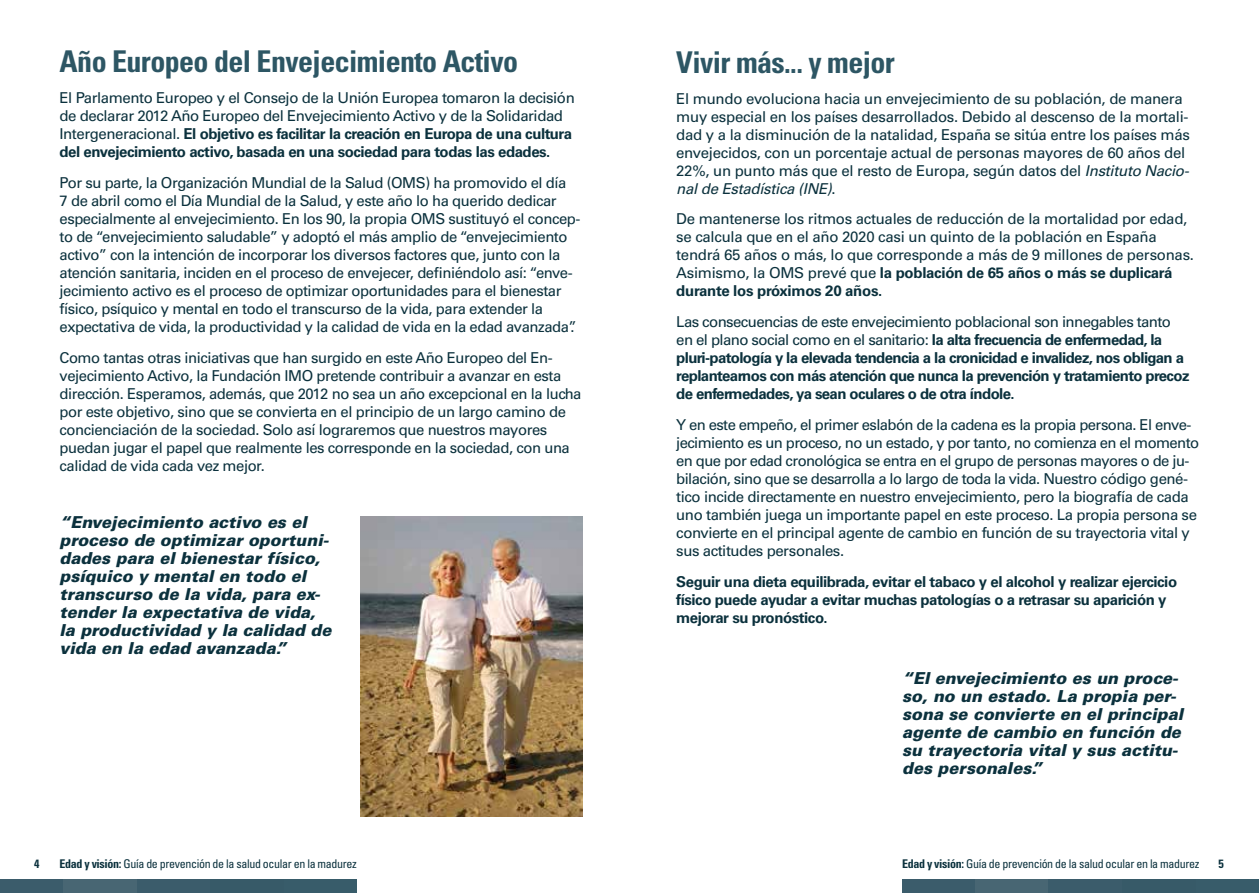
<style>
.page{position:relative;width:1259px;height:893px;background:#fff}
.page>*{position:absolute;margin:0;border:0;box-sizing:border-box;transform-origin:0 0}
.t1{font:700 condensed 30px "Univers LT Std";letter-spacing:-.02em;color:#2d5664}
.t2{font:italic 900 16.5px/18px "Univers LT Std";color:#0b313d}
.t3{font:15px/18px "Univers LT Std";letter-spacing:-.03em;color:#0b313d}
.t4{font:700 15px/18px "Univers LT Std";letter-spacing:-.04em;color:#0b313d}
.t5{font:condensed 12px "Univers LT Std";letter-spacing:-.03em;color:#0b313d}
.t6{font:700 condensed 12px "Univers LT Std";color:#0b313d}
.s1{font-weight:700}
.s2{font-style:italic}
.s3{font-weight:400}
</style>
<div class="page">
<svg style="left:1195px;top:880px;width:64px;height:13px"></svg>
<svg style="left:283px;top:880px;width:74px;height:13px"></svg>
<svg style="left:902px;top:880px;width:220px;height:13px;background:#3f5f6d"></svg>
<svg style="left:0;top:880px;width:210px;height:13px;background:#3f5f6d"></svg>
<div style="left:1122px;top:880px;width:73px;height:13px;background:#375a68"></div>
<div style="left:210px;top:880px;width:73px;height:13px;background:#375a68"></div>
<img style="left:360px;top:516px;width:223px;height:300px">
<h1 class="t1" style="left:60px;top:43px;width:460px">Año Europeo del Envejecimiento Activo</h1>
<p class="t3" style="left:60px;top:89px;width:517px">El Parlamento Europeo y el Consejo de la Unión Europea tomaron la decisión de declarar 2012 Año Europeo del Envejecimiento Activo y de la Solidaridad Intergeneracional. <span class="s1">El objetivo es facilitar la creación en Europa de una cultura del envejecimiento activo, basada en una sociedad para todas las edades.</span></p>
<p class="t3" style="left:60px;top:174px;width:522px">Por su parte, la Organización Mundial de la Salud (OMS) ha promovido el día<br>7 de abril como el Día Mundial de la Salud, y este año lo ha querido dedicar especialmente al envejecimiento. En los 90, la propia OMS sustituyó el concep&shy;to de “envejecimiento saludable” y adoptó el más amplio de “envejecimiento activo” con la intención de incorporar los diversos factores que, junto con la atención sanitaria, inciden en el proceso de envejecer, definiéndolo así: “enve&shy;jecimiento activo es el proceso de optimizar oportunidades para el bienestar físico, psíquico y mental en todo el transcurso de la vida, para extender la expectativa de vida, la productividad y la calidad de vida en la edad avanzada”.</p>
<p class="t3" style="left:60px;top:348px;width:523px">Como tantas otras iniciativas que han surgido en este Año Europeo del En&shy;vejecimiento Activo, la Fundación IMO pretende contribuir a avanzar en esta dirección. Esperamos, además, que 2012 no sea un año excepcional en la lucha por este objetivo, sino que se convierta en el principio de un largo camino de concienciación de la sociedad. Solo así lograremos que nuestros mayores puedan jugar el papel que realmente les corresponde en la sociedad, con una calidad de vida cada vez mejor.</p>
<p class="t2" style="left:60px;top:513px;width:273px">“Envejecimiento activo es el proceso de optimizar oportuni&shy;dades para el bienestar físico, psíquico y mental en todo el transcurso de la vida, para ex&shy;tender la expectativa de vida, la productividad y la calidad de vida en la edad avanzada.”</p>
<h1 class="t1" style="left:676px;top:44px;width:220px">Vivir más... y mejor</h1>
<p class="t3" style="left:676px;top:89px;width:515px">El mundo evoluciona hacia un envejecimiento de su población, de manera muy especial en los países desarrollados. Debido al descenso de la mortali&shy;dad y a la disminución de la natalidad, España se sitúa entre los países más envejecidos, con un porcentaje actual de personas mayores de 60 años del 22%, un punto más que el resto de Europa, según datos del <span class="s2">Instituto Nacio&shy;nal de Estadística (INE)</span>.</p>
<p class="t3" style="left:676px;top:210px;width:519px">De mantenerse los ritmos actuales de reducción de la mortalidad por edad, se calcula que en el año 2020 casi un quinto de la población en España tendrá 65 años o más, lo que corresponde a más de 9 millones de personas.<br>Asimismo, la OMS prevé que <span class="s1">la población de 65 años o más se duplicará durante los próximos 20 años.</span></p>
<p class="t4" style="left:676px;top:313px;width:515px"><span class="s3">Las consecuencias de este envejecimiento poblacional son innegables tanto en el plano social como en el sanitario:</span> la alta frecuencia de enfermedad, la pluri-patología y la elevada tendencia a la cronicidad e invalidez, nos obligan a replantearnos con más atención que nunca la prevención y tratamiento precoz de enfermedades, ya sean oculares o de otra índole.</p>
<p class="t3" style="left:676px;top:416px;width:524px">Y en este empeño, el primer eslabón de la cadena es la propia persona. El enve&shy;jecimiento es un proceso, no un estado, y por tanto, no comienza en el momento en que por edad cronológica se entra en el grupo de personas mayores o de ju&shy;bilación, sino que se desarrolla a lo largo de toda la vida. Nuestro código gené&shy;tico incide directamente en nuestro envejecimiento, pero la biografía de cada uno también juega un importante papel en este proceso. La propia persona se convierte en el principal agente de cambio en función de su trayectoria vital y sus actitudes personales.</p>
<p class="t4" style="left:676px;top:572px;width:502px">Seguir una dieta equilibrada, evitar el tabaco y el alcohol y realizar ejercicio físico puede ayudar a evitar muchas patologías o a retrasar su aparición y mejorar su pronóstico.</p>
<p class="t2" style="left:902px;top:669px;width:282px">“El envejecimiento es un proce&shy;so, no un estado. La propia per&shy;sona se convierte en el principal agente de cambio en función de su trayectoria vital y sus actitu&shy;des personales.”</p>
<p class="t6" style="left:34px;top:856px;width:7px">4</p>
<p class="t5" style="left:60px;top:856px;width:299px"><span class="s1">Edad y visión:</span> Guía de prevención de la salud ocular en la madurez</p>
<p class="t5" style="left:902px;top:856px;width:299px"><span class="s1">Edad y visión:</span> Guía de prevención de la salud ocular en la madurez</p>
<p class="t6" style="left:1218px;top:856px;width:7px">5</p>
</div>
